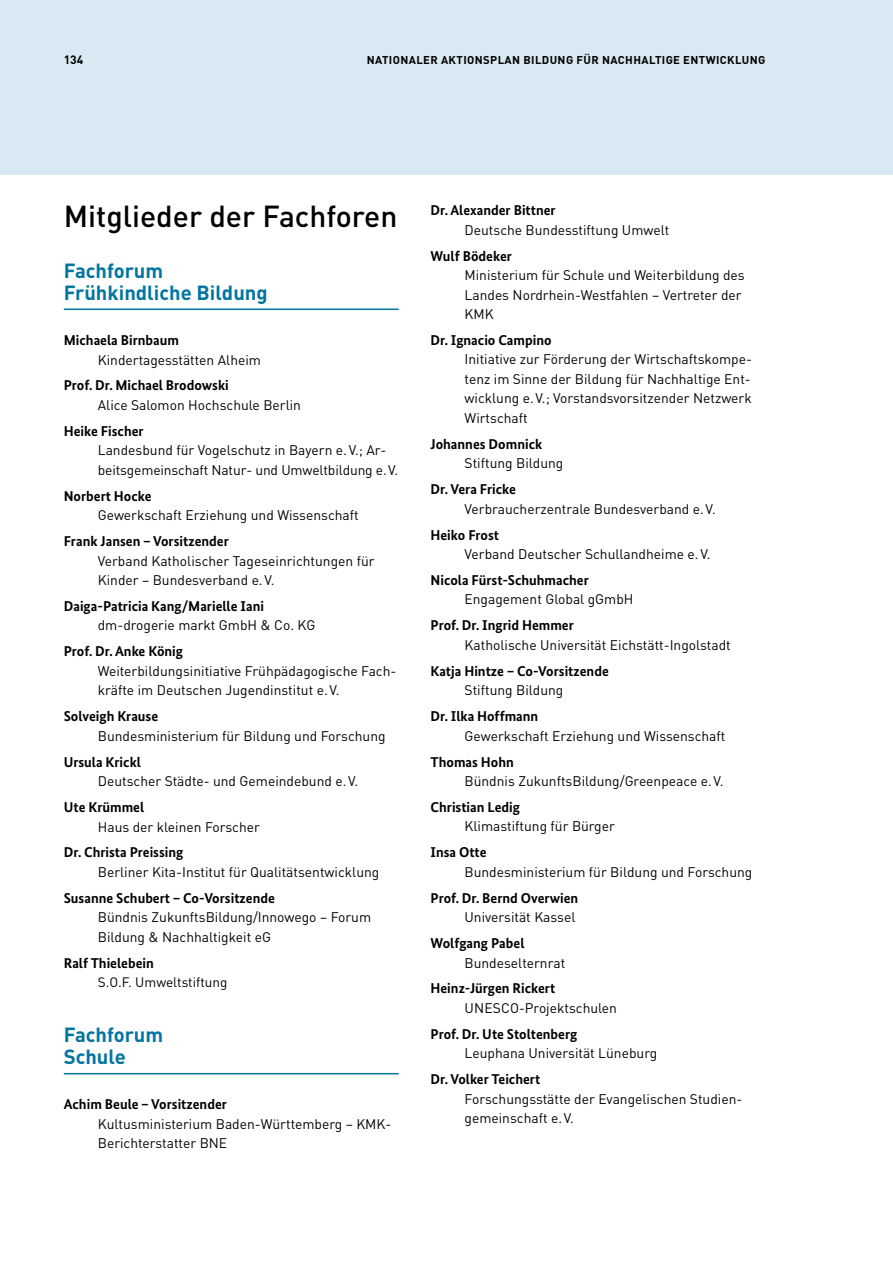
<style>
.page{position:relative;width:893px;height:1263px;background:#fff}
.page>*{position:absolute;margin:0;border:0;box-sizing:border-box;transform-origin:0 0}
.t1{font:500 30px "DIN Pro";color:#000}
.t2{font:700 20.25px/22.5px "DIN Pro";color:#0075a0}
.t3{font:700 14.25px "Bundes Sans";color:#000}
.t4{font:13.8px/19.5px "DIN Pro";color:#000}
.t5{font:13.5px "DIN Pro";color:#000}
.t6{font:700 12px "DIN Pro";color:#000}
.t7{font:700 11.25px "DIN Pro";letter-spacing:.035em;color:#000}
</style>
<div class="page">
<div style="left:0;top:0;width:893px;height:174px;background:#d8e9f3"></div>
<hr style="left:64px;top:309px;width:335px;height:1px;background:#0075a0">
<hr style="left:64px;top:1073px;width:335px;height:1px;background:#0075a0">
<p class="t6" style="left:64px;top:52px;width:21px">134</p>
<p class="t7" style="left:367px;top:53px;width:30px">NATIONA</p>
<p class="t7" style="left:416px;top:53px;width:55px">LER AKTIONSP</p>
<p class="t7" style="left:498px;top:53px;width:53px">LAN BI LDUNG</p>
<p class="t7" style="left:576px;top:53px;width:35px">FÜR NACHHA</p>
<p class="t7" style="left:649px;top:53px;width:20px">LTIGE</p>
<p class="t7" style="left:683px;top:53px;width:31px">ENTWICK</p>
<p class="t7" style="left:735px;top:53px;width:16px">LUNG</p>
<h1 class="t1" style="left:64px;top:196px;width:335px">Mitglieder der Fachforen</h1>
<h2 class="t2" style="left:64px;top:258px;width:205px">FACHFORUM<br>FRÜHKINDLICHE BILDUNG</h2>
<p class="t3" style="left:64px;top:331px;width:117px">Michaela Birnbaum</p>
<p class="t4" style="left:98px;top:349px;width:165px">Kindertagesstätten Alheim</p>
<p class="t3" style="left:64px;top:377px;width:167px">Prof. Dr. Michael Brodowski</p>
<p class="t4" style="left:98px;top:395px;width:205px">Alice Salomon Hochschule Berlin</p>
<p class="t3" style="left:64px;top:422px;width:81px">Heike Fischer</p>
<p class="t4" style="left:98px;top:440px;width:302px">Landesbund für Vogelschutz in Bayern e.V.; Ar&shy;beitsgemeinschaft Natur- und Umweltbildung e.V.</p>
<p class="t3" style="left:64px;top:487px;width:89px">Norbert Hocke</p>
<p class="t4" style="left:98px;top:505px;width:262px">Gewerkschaft Erziehung und Wissenschaft</p>
<p class="t3" style="left:64px;top:532px;width:167px">Frank Jansen – Vorsitzender</p>
<p class="t4" style="left:98px;top:550px;width:278px">Verband Katholischer Tageseinrichtungen für<br>Kinder – Bundesverband e.V.</p>
<p class="t3" style="left:64px;top:597px;width:202px">Daiga-Patricia Kang/Marielle Iani</p>
<p class="t4" style="left:98px;top:615px;width:219px">dm-drogerie markt GmbH &amp; Co. KG</p>
<p class="t3" style="left:64px;top:643px;width:121px">Prof. Dr. Anke König</p>
<p class="t4" style="left:98px;top:660px;width:300px">Weiterbildungsinitiative Frühpädagogische Fach&shy;kräfte im Deutschen Jugendinstitut e.V.</p>
<p class="t3" style="left:64px;top:708px;width:96px">Solveigh Krause</p>
<p class="t4" style="left:98px;top:725px;width:289px">Bundesministerium für Bildung und Forschung</p>
<p class="t3" style="left:64px;top:753px;width:79px">Ursula Krickl</p>
<p class="t4" style="left:98px;top:771px;width:262px">Deutscher Städte- und Gemeindebund e.V.</p>
<p class="t3" style="left:64px;top:798px;width:82px">Ute Krümmel</p>
<p class="t4" style="left:98px;top:816px;width:164px">Haus der kleinen Forscher</p>
<p class="t3" style="left:64px;top:844px;width:121px">Dr. Christa Preissing</p>
<p class="t4" style="left:98px;top:861px;width:283px">Berliner Kita-Institut für Qualitätsentwicklung</p>
<p class="t3" style="left:64px;top:889px;width:213px">Susanne Schubert – Co-Vorsitzende</p>
<p class="t4" style="left:98px;top:907px;width:275px">Bündnis ZukunftsBildung/Innowego – Forum<br>Bildung &amp; Nachhaltigkeit eG</p>
<p class="t3" style="left:64px;top:954px;width:92px">Ralf Thielebein</p>
<p class="t5" style="left:98px;top:973px;width:131px">S.O.F. Umweltstiftung</p>
<h2 class="t2" style="left:64px;top:1022px;width:101px">FACHFORUM<br>SCHULE</h2>
<p class="t3" style="left:64px;top:1096px;width:165px">Achim Beule – Vorsitzender</p>
<p class="t4" style="left:98px;top:1114px;width:295px">Kultusministerium Baden-Württemberg – KMK-<br>Berichterstatter BNE</p>
<p class="t3" style="left:431px;top:202px;width:127px">Dr. Alexander Bittner</p>
<p class="t4" style="left:465px;top:219px;width:206px">Deutsche Bundesstiftung Umwelt</p>
<p class="t3" style="left:431px;top:247px;width:83px">Wulf Bödeker</p>
<p class="t4" style="left:465px;top:265px;width:282px">Ministerium für Schule und Weiterbildung des<br>Landes Nordrhein-Westfahlen – Vertreter der<br>KMK</p>
<p class="t3" style="left:431px;top:331px;width:123px">Dr. Ignacio Campino</p>
<p class="t4" style="left:465px;top:349px;width:289px;text-align:justify">Initiative zur Förderung der Wirtschaftskompe&shy;tenz im Sinne der Bildung für Nachhaltige Ent&shy;wicklung e.V.; Vorstandsvorsitzender Netzwerk Wirtschaft</p>
<p class="t3" style="left:431px;top:435px;width:113px">Johannes Domnick</p>
<p class="t4" style="left:465px;top:453px;width:100px">Stiftung Bildung</p>
<p class="t3" style="left:431px;top:481px;width:87px">Dr. Vera Fricke</p>
<p class="t4" style="left:465px;top:498px;width:253px">Verbraucherzentrale Bundesverband e.V.</p>
<p class="t3" style="left:431px;top:526px;width:70px">Heiko Frost</p>
<p class="t4" style="left:465px;top:544px;width:247px">Verband Deutscher Schullandheime e.V.</p>
<p class="t3" style="left:431px;top:571px;width:160px">Nicola Fürst-Schuhmacher</p>
<p class="t4" style="left:465px;top:589px;width:170px">Engagement Global gGmbH</p>
<p class="t3" style="left:431px;top:617px;width:145px">Prof. Dr. Ingrid Hemmer</p>
<p class="t4" style="left:465px;top:634px;width:268px">Katholische Universität Eichstätt-Ingolstadt</p>
<p class="t3" style="left:431px;top:662px;width:180px">Katja Hintze – Co-Vorsitzende</p>
<p class="t4" style="left:465px;top:680px;width:100px">Stiftung Bildung</p>
<p class="t3" style="left:431px;top:707px;width:109px">Dr. Ilka Hoffmann</p>
<p class="t4" style="left:465px;top:725px;width:262px">Gewerkschaft Erziehung und Wissenschaft</p>
<p class="t3" style="left:431px;top:753px;width:85px">Thomas Hohn</p>
<p class="t4" style="left:465px;top:771px;width:261px">Bündnis ZukunftsBildung/Greenpeace e.V.</p>
<p class="t3" style="left:431px;top:798px;width:91px">Christian Ledig</p>
<p class="t4" style="left:465px;top:816px;width:152px">Klimastiftung für Bürger</p>
<p class="t3" style="left:431px;top:844px;width:58px">Insa Otte</p>
<p class="t4" style="left:465px;top:861px;width:289px">Bundesministerium für Bildung und Forschung</p>
<p class="t3" style="left:431px;top:889px;width:149px">Prof. Dr. Bernd Overwien</p>
<p class="t4" style="left:465px;top:907px;width:112px">Universität Kassel</p>
<p class="t3" style="left:431px;top:934px;width:95px">Wolfgang Pabel</p>
<p class="t4" style="left:465px;top:952px;width:102px">Bundeselternrat</p>
<p class="t3" style="left:431px;top:980px;width:126px">Heinz-Jürgen Rickert</p>
<p class="t4" style="left:465px;top:998px;width:10px">unesco</p>
<p class="t4" style="left:519px;top:998px;width:99px">-Projektschulen</p>
<p class="t3" style="left:431px;top:1025px;width:148px">Prof. Dr. Ute Stoltenberg</p>
<p class="t4" style="left:465px;top:1043px;width:194px">Leuphana Universität Lüneburg</p>
<p class="t3" style="left:431px;top:1070px;width:111px">Dr. Volker Teichert</p>
<p class="t4" style="left:465px;top:1088px;width:279px">Forschungsstätte der Evangelischen Studien&shy;gemeinschaft e.V.</p>
</div>
